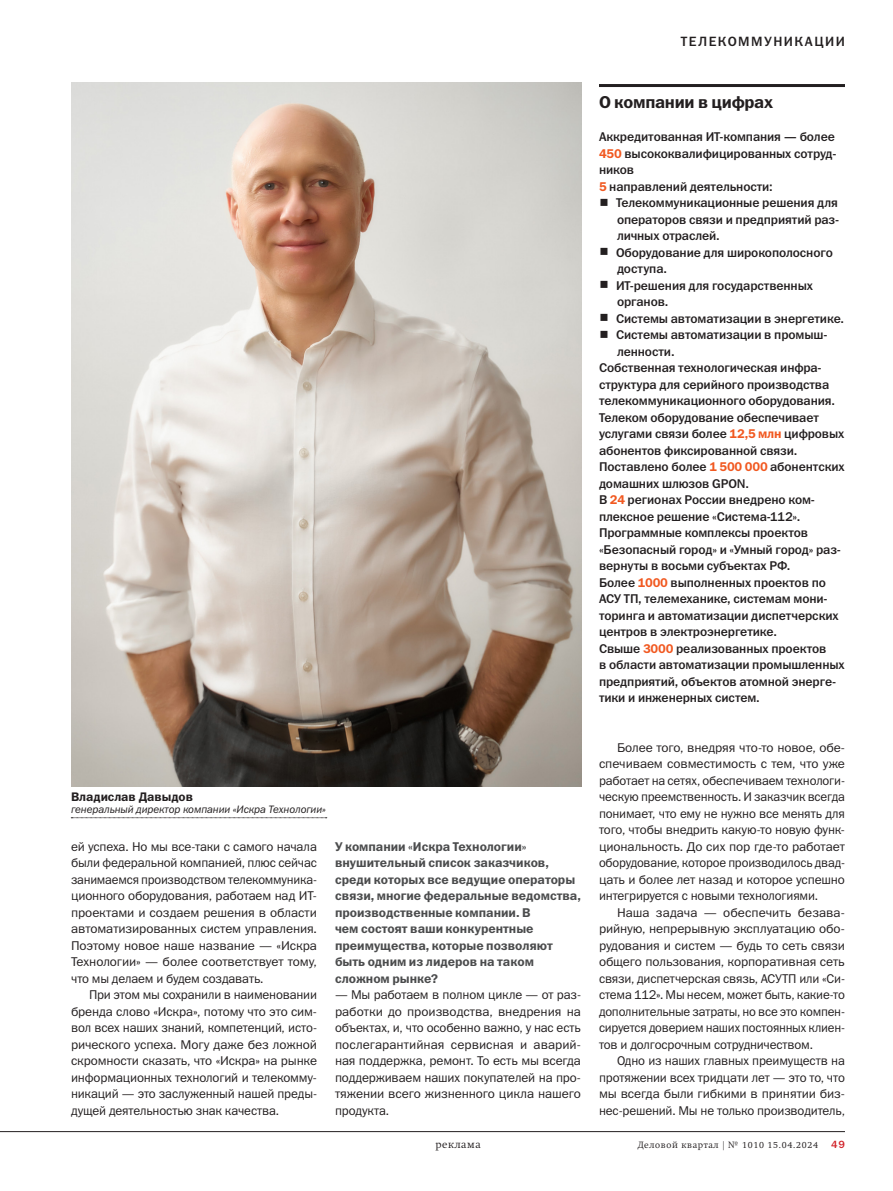
<style>
.page{position:relative;width:893px;height:1191px;background:#fff}
.page>*{position:absolute;margin:0;border:0;box-sizing:border-box;transform-origin:0 0}
.ПОДВ_Заголовок__11_5{font:17.25px "Franklin Gothic Demi C";letter-spacing:-.015em;color:#231f20}
.t1{font:13.5px "Franklin Gothic Medium C";letter-spacing:.12em;color:#231f20}
.Текст{font:12.75px/16.5px "Franklin Gothic Book C";letter-spacing:-.015em;color:#231f20;text-align:justify}
.ПОДВ_Текст__8_4{font:12.75px/16.5px "Franklin Gothic Medium C";letter-spacing:-.01em;color:#231f20}
.Текст_1_Абз{font:12.75px/16.5px "Franklin Gothic Book C";letter-spacing:-.01em;color:#231f20;text-align:justify}
.Вопрос{font:12.75px/16.5px "Franklin Gothic Demi C";letter-spacing:-.005em;color:#4b4c4d}
.Подписи__7_2{font:12.45px "Franklin Gothic Demi C";letter-spacing:-.005em;color:#231f20}
.Подписи__7_2-2{font:italic 10.8px "Franklin Gothic Book C";letter-spacing:-.005em;color:#231f20}
.t2{font:300 10.5px "Swift";letter-spacing:.055em;color:#231f20}
.t3{font:10.5px "Franklin Gothic Medium C";color:#d1232a}
.t4{font:300 9px "Swift";letter-spacing:.075em;color:#231f20}
.s1{font-family:"Franklin Gothic Demi C";color:#f15921}
</style>
<div class="page">
<img style="left:71px;top:82px;width:510px;height:704px">
<svg style="left:71px;top:817px;width:256px;height:1px"></svg>
<hr style="left:599px;top:84px;width:246px;height:3px;background:#231f20">
<hr style="left:0;top:1131px;width:845px;height:1px;background:#231f20">
<p class="t1" style="left:681px;top:34px;width:166px">телекоммуникации</p>
<p class="ПОДВ_Заголовок__11_5" style="left:599px;top:92px;width:176px">О компании в цифрах</p>
<p class="ПОДВ_Текст__8_4" style="left:599px;top:128px;width:239px;text-align:justify">Аккредитованная ИТ-компания — более <span class="s1">450</span> высококвалифицированных сотруд&shy;ников</p>
<p class="ПОДВ_Текст__8_4" style="left:599px;top:178px;width:175px"><span class="s1">5</span> направлений деятельности:</p>
<p class="ПОДВ_Текст__8_4" style="left:616px;top:194px;width:224px;text-align:justify">Телекоммуникационные решения для операторов связи и предприятий раз&shy;личных отраслей.</p>
<p class="ПОДВ_Текст__8_4" style="left:616px;top:244px;width:218px">Оборудование для широкополосного доступа.</p>
<p class="ПОДВ_Текст__8_4" style="left:616px;top:277px;width:199px">ИТ-решения для государственных органов.</p>
<p class="ПОДВ_Текст__8_4" style="left:616px;top:310px;width:230px">Системы автоматизации в энергетике.</p>
<p class="ПОДВ_Текст__8_4" style="left:616px;top:326px;width:213px">Системы автоматизации в промыш&shy;ленности.</p>
<p class="ПОДВ_Текст__8_4" style="left:599px;top:359px;width:238px">Собственная технологическая инфра&shy;структура для серийного производства телекоммуникационного оборудования.</p>
<p class="ПОДВ_Текст__8_4" style="left:599px;top:409px;width:247px">Телеком оборудование обеспечивает услугами связи более <span class="s1">12,5 млн</span> цифровых абонентов фиксированной связи.</p>
<p class="ПОДВ_Текст__8_4" style="left:599px;top:458px;width:247px">Поставлено более <span class="s1">1 500 000</span> абонентских домашних шлюзов GPON.</p>
<p class="ПОДВ_Текст__8_4" style="left:599px;top:491px;width:217px">В <span class="s1">24</span> регионах России внедрено ком&shy;плексное решение «Система-112».</p>
<p class="ПОДВ_Текст__8_4" style="left:599px;top:524px;width:243px">Программные комплексы проектов «Безопасный город» и «Умный город» раз&shy;вернуты в восьми субъектах РФ.</p>
<p class="ПОДВ_Текст__8_4" style="left:599px;top:574px;width:241px">Более <span class="s1">1000</span> выполненных проектов по АСУ ТП, телемеханике, системам мони&shy;торинга и автоматизации диспетчерских центров в электроэнергетике.</p>
<p class="ПОДВ_Текст__8_4" style="left:599px;top:640px;width:247px">Свыше <span class="s1">3000</span> реализованных проектов<br>в области автоматизации промышленных предприятий, объектов атомной энерге&shy;тики и инженерных систем.</p>
<p class="Подписи__7_2" style="left:71px;top:790px;width:123px">Владислав Давыдов</p>
<p class="Подписи__7_2-2" style="left:71px;top:804px;width:256px">генеральный директор компании «Искра Технологии»</p>
<p class="Текст_1_Абз" style="left:71px;top:838px;width:247px">ей успеха. Но мы все-таки с самого начала были федеральной компанией, плюс сейчас занимаемся производством телекоммуника&shy;ционного оборудования, работаем над ИТ&shy;проектами и создаем решения в области автоматизированных систем управления.<br>Поэтому новое наше название — «Искра Технологии» — более соответствует тому, что мы делаем и будем создавать.</p>
<p class="Текст" style="left:71px;top:986px;width:247px;text-indent:18px">При этом мы сохранили в наименовании бренда слово «Искра», потому что это сим&shy;вол всех наших знаний, компетенций, исто&shy;рического успеха. Могу даже без ложной скромности сказать, что «Искра» на рынке информационных технологий и телекомму&shy;никаций — это заслуженный нашей преды&shy;дущей деятельностью знак качества.</p>
<p class="Вопрос" style="left:335px;top:838px;width:247px">У компании «Искра Технологии» внушительный список заказчиков, среди которых все ведущие операторы связи, многие федеральные ведомства, производственные компании. В<br>чем состоят ваши конкурентные преимущества, которые позволяют быть одним из лидеров на таком сложном рынке?</p>
<p class="Текст_1_Абз" style="left:335px;top:986px;width:247px">— Мы работаем в полном цикле — от раз&shy;работки до производства, внедрения на объектах, и, что особенно важно, у нас есть послегарантийная сервисная и аварий&shy;ная поддержка, ремонт. То есть мы всегда поддерживаем наших покупателей на про&shy;тяжении всего жизненного цикла нашего продукта.</p>
<p class="Текст" style="left:599px;top:739px;width:247px;text-indent:18px">Более того, внедряя что-то новое, обе&shy;спечиваем совместимость с тем, что уже работает на сетях, обеспечиваем технологи&shy;ческую преемственность. И заказчик всегда понимает, что ему не нужно все менять для того, чтобы внедрить какую-то новую функ&shy;циональность. До сих пор где-то работает оборудование, которое производилось двад&shy;цать и более лет назад и которое успешно интегрируется с новыми технологиями.</p>
<p class="Текст" style="left:599px;top:904px;width:247px;text-indent:18px">Наша задача — обеспечить безава&shy;рийную, непрерывную эксплуатацию обо&shy;рудования и систем — будь то сеть связи общего пользования, корпоративная сеть связи, диспетчерская связь, АСУТП или «Си&shy;стема 112». Мы несем, может быть, какие-то дополнительные затраты, но все это компен&shy;сируется доверием наших постоянных клиен&shy;тов и долгосрочным сотрудничеством.</p>
<p class="Текст" style="left:599px;top:1052px;width:247px;text-indent:18px">Одно из наших главных преимуществ на протяжении всех тридцати лет — это то, что мы всегда были гибкими в принятии биз&shy;нес-решений. Мы не только производитель,</p>
<p class="t2" style="left:435px;top:1138px;width:47px">реклама</p>
<p class="t4" style="left:638px;top:1139px;width:182px">Деловой квартал | № 1010 15.04.2024</p>
<p class="t3" style="left:831px;top:1138px;width:15px">49</p>
</div>
